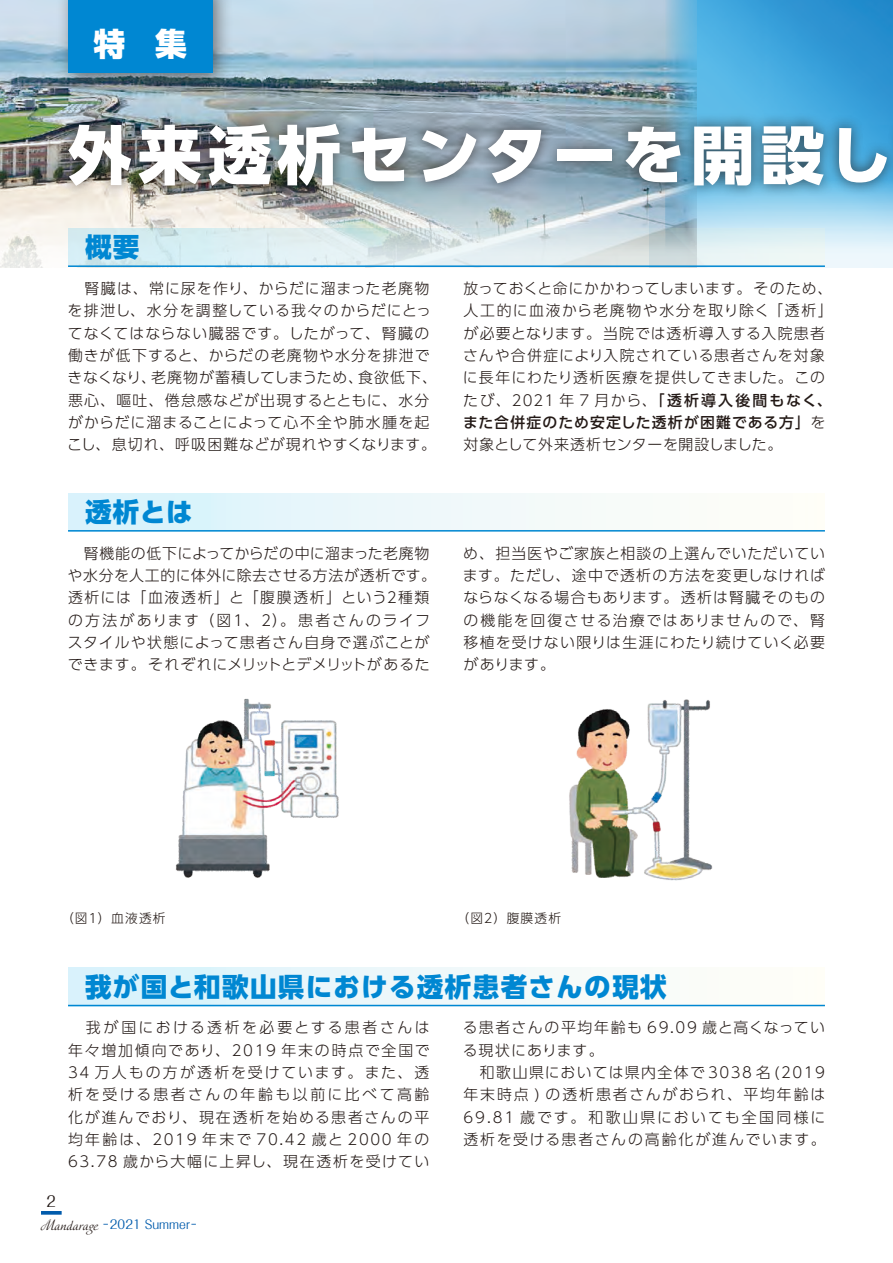
<style>
.page{position:relative;width:893px;height:1263px;background:#fff}
.page>*{position:absolute;margin:0;border:0;box-sizing:border-box;transform-origin:0 0}
.t1{font:800 63.75px "UD Shin Go Pro";letter-spacing:.085em;color:#fff}
.t2{font:800 31.95px "UD Shin Go Pro";color:#fff}
.t3{font:800 26.55px "UD Shin Go Pro";letter-spacing:.05em;color:#0087d2}
.t4{font:300 14.85px/22.4px "UD Shin Go Pro";letter-spacing:.075em;color:#231916}
.t5{font:300 14.85px/22.4px "UD Shin Go Pro";letter-spacing:.05em;color:#231916}
.t6{font:300 14.85px/22.4px "UD Shin Go Pro";letter-spacing:.11em;color:#231916}
.t7{font:14.85px "Folk Pro";color:#231916}
.t8{font:300 12.75px "UD Shin Go Pro";letter-spacing:.09em;color:#231916}
.t9{font:12.15px "Folk Pro";color:#005bac}
.s1{font-weight:500}
.s2{font-family:"Elina";color:#231916}
</style>
<div class="page">
<svg style="left:696px;top:0;width:197px;height:268px;background:#62b5e2"></svg>
<img style="left:0;top:0;width:696px;height:268px">
<svg style="left:68px;top:229px;width:757px;height:36px;background:#dae9ec"></svg>
<svg style="left:68px;top:968px;width:757px;height:37px"></svg>
<div style="left:56px;top:0;width:177px;height:93px;background:#231916;opacity:.55"></div>
<div style="left:68px;top:0;width:145px;height:72px;background:#0087d2"></div>
<div style="left:56px;top:111px;width:837px;height:88px;background:#231916;opacity:.7"></div>
<hr style="left:68px;top:265px;width:757px;height:2px;background:#0087d2">
<hr style="left:68px;top:1005px;width:757px;height:1px;background:#0087d2">
<div style="left:68px;top:493px;width:757px;height:38px;background:linear-gradient(to right,#d7f2fc,#fffef8)"></div>
<hr style="left:68px;top:530px;width:757px;height:1px;background:#0087d2">
<img style="left:175px;top:698px;width:164px;height:180px">
<img style="left:569px;top:699px;width:144px;height:182px">
<svg style="left:41px;top:1211px;width:21px;height:4px"></svg>
<h2 class="t2" style="left:94px;top:17px;width:95px">特 集</h2>
<h1 class="t1" style="left:68px;top:103px;width:825px">外来透析センターを開設し</h1>
<h3 class="t3" style="left:85px;top:226px;width:56px">概要</h3>
<p class="t4" style="left:67px;top:277px;width:371px">　腎臓は、常に尿を作り、からだに溜まった老廃物を排泄し、水分を調整している我々のからだにとってなくてはならない臓器です。したがって、腎臓の働きが低下すると、からだの老廃物や水分を排泄できなくなり、老廃物が蓄積してしまうため、食欲低下、悪心、嘔吐、倦怠感などが出現するとともに、水分がからだに溜まることによって心不全や肺水腫を起こし、息切れ、呼吸困難などが現れやすくなります。</p>
<p class="t4" style="left:463px;top:277px;width:372px">放っておくと命にかかわってしまいます。そのため、人工的に血液から老廃物や水分を取り除く「透析」が必要となります。当院では透析導入する入院患者さんや合併症により入院されている患者さんを対象に長年にわたり透析医療を提供してきました。このたび、2021 年 7 月から、<span class="s1">「透析導入後間もなく、また合併症のため安定した透析が困難である方」</span>を対象として外来透析センターを開設しました。</p>
<h3 class="t3" style="left:85px;top:490px;width:109px">透析とは</h3>
<p class="t5" style="left:68px;top:541px;width:370px">　腎機能の低下によってからだの中に溜まった老廃物や水分を人工的に体外に除去させる方法が透析です。透析には「血液透析」と「腹膜透析」という２種類の方法があります（図１、２）。患者さんのライフスタイルや状態によって患者さん自身で選ぶことができます。それぞれにメリットとデメリットがあるた</p>
<p class="t4" style="left:463px;top:541px;width:364px;text-align:justify">め、担当医やご家族と相談の上選んでいただいています。ただし、途中で透析の方法を変更しなければならなくなる場合もあります。透析は腎臓そのものの機能を回復させる治療ではありませんので、腎移植を受けない限りは生涯にわたり続けていく必要があります。</p>
<p class="t8" style="left:61px;top:907px;width:106px">（図１）血液透析</p>
<p class="t8" style="left:456px;top:907px;width:106px">（図２）腹膜透析</p>
<h3 class="t3" style="left:85px;top:965px;width:583px">我が国と和歌山県における透析患者さんの現状</h3>
<p class="t4" style="left:68px;top:1016px;width:363px;text-align:justify">　我が国における透析を必要とする患者さんは年々増加傾向であり、2019 年末の時点で全国で34 万人もの方が透析を受けています。また、透析を受ける患者さんの年齢も以前に比べて高齢化が進んでおり、現在透析を始める患者さんの平均年齢は、2019 年末で 70.42 歳と 2000 年の63.78 歳から大幅に上昇し、現在透析を受けてい</p>
<p class="t6" style="left:463px;top:1016px;width:364px">る患者さんの平均年齢も 69.09 歳と高くなっている現状にあります。<br>　和歌山県においては県内全体で 3038 名 (2019年末時点 ) の透析患者さんがおられ、平均年齢は<br>69.81 歳です。和歌山県においても全国同様に透析を受ける患者さんの高齢化が進んでいます。</p>
<p class="t7" style="left:47px;top:1189px;width:11px">2</p>
<p class="t9" style="left:41px;top:1214px;width:157px"><span class="s2">Mandarage</span> - 2021 Summer -</p>
</div>
